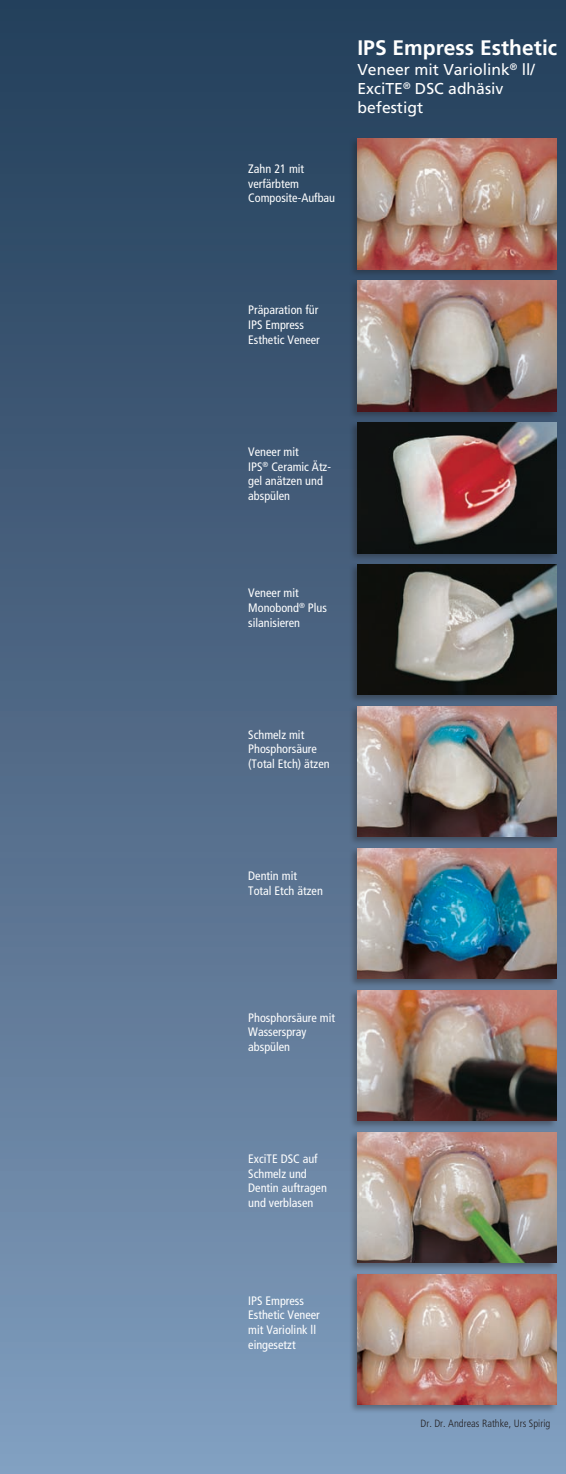
<style>
.page{position:relative;width:566px;height:1474px;background:#fff}
.page>*{position:absolute;margin:0;border:0;box-sizing:border-box;transform-origin:0 0}
.t1{font:700 21px "Frutiger";color:#fff}
.t2{font:15.75px/19.2px "Frutiger";color:#fff}
.t3{font:condensed 12.25px/14.7px "Frutiger";color:#fff}
.t4{font:300 condensed 10.5px "Frutiger";color:#231f20}
</style>
<div class="page">
<div style="left:0;top:0;width:566px;height:1473px;background:linear-gradient(to bottom,#223c57,#819cbc)"></div>
<div style="left:348px;top:137px;width:209px;height:141px;background:#231f20;opacity:.4"></div>
<img style="left:357px;top:139px;width:199px;height:130px">
<div style="left:348px;top:279px;width:209px;height:141px;background:#231f20;opacity:.4"></div>
<img style="left:357px;top:281px;width:199px;height:130px">
<div style="left:348px;top:421px;width:209px;height:141px;background:#231f20;opacity:.4"></div>
<img style="left:357px;top:423px;width:199px;height:130px">
<div style="left:348px;top:562px;width:209px;height:142px;background:#231f20;opacity:.4"></div>
<img style="left:357px;top:564px;width:199px;height:131px">
<div style="left:348px;top:704px;width:209px;height:141px;background:#231f20;opacity:.4"></div>
<img style="left:357px;top:706px;width:199px;height:130px">
<div style="left:348px;top:846px;width:209px;height:141px;background:#231f20;opacity:.4"></div>
<img style="left:357px;top:848px;width:199px;height:130px">
<div style="left:348px;top:988px;width:209px;height:141px;background:#231f20;opacity:.4"></div>
<img style="left:357px;top:990px;width:199px;height:130px">
<div style="left:348px;top:1130px;width:209px;height:141px;background:#231f20;opacity:.4"></div>
<img style="left:357px;top:1132px;width:199px;height:130px">
<div style="left:348px;top:1272px;width:209px;height:141px;background:#231f20;opacity:.4"></div>
<img style="left:357px;top:1274px;width:199px;height:130px">
<hr style="left:565px;top:0;width:1px;height:1473px;background:#ed028c">
<p class="t3" style="left:248px;top:161px;width:88px">Zahn 21 mit verfärbtem<br>Composite-Aufbau</p>
<h1 class="t1" style="left:357px;top:36px;width:201px">IPS Empress Esthetic</h1>
<p class="t2" style="left:357px;top:60px;width:179px">Veneer mit Variolink<sup>®</sup> ll/<br>ExciTE<sup>®</sup> DSC adhäsiv befestigt</p>
<p class="t3" style="left:248px;top:303px;width:73px">Präparation für<br>IPS Empress<br>Esthetic Veneer</p>
<p class="t3" style="left:248px;top:444px;width:84px">Veneer mit<br>IPS<sup>®</sup> Ceramic Ätz&shy;gel anätzen und abspülen</p>
<p class="t3" style="left:248px;top:586px;width:80px">Veneer mit<br>Monobond<sup>®</sup> Plus silanisieren</p>
<p class="t3" style="left:248px;top:727px;width:83px">Schmelz mit<br>Phosphorsäure (Total Etch) ätzen</p>
<p class="t3" style="left:248px;top:868px;width:76px">Dentin mit<br>Total Etch ätzen</p>
<p class="t3" style="left:248px;top:1010px;width:88px">Phosphorsäure mit<br>Wasserspray abspülen</p>
<p class="t3" style="left:248px;top:1151px;width:80px">ExciTE DSC auf<br>Schmelz und<br>Dentin auftragen und verblasen</p>
<p class="t3" style="left:248px;top:1292px;width:73px">IPS Empress<br>Esthetic Veneer mit Variolink ll eingesetzt</p>
<p class="t4" style="left:420px;top:1417px;width:131px">Dr. Dr. Andreas Rathke, Urs Spirig</p>
</div>
